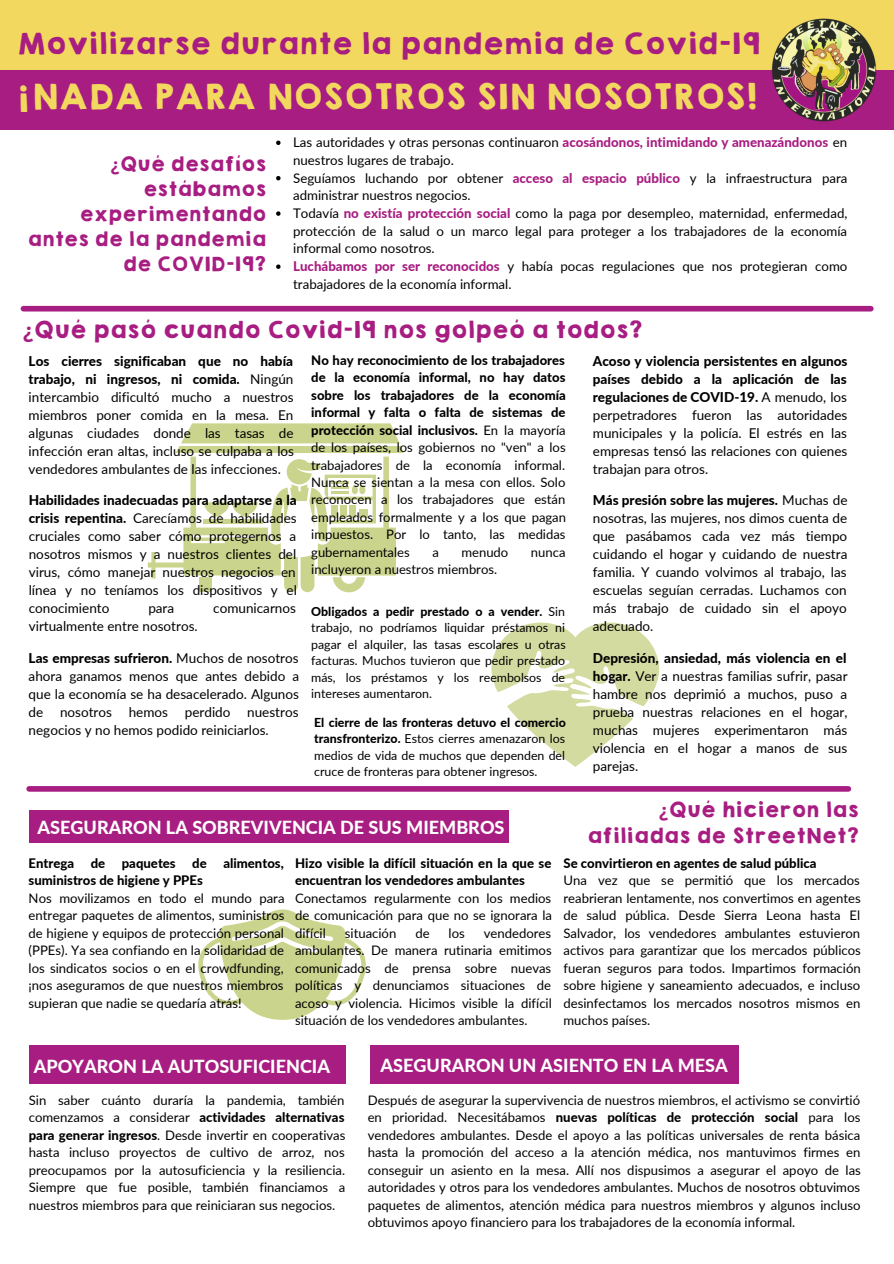
<style>
.page{position:relative;width:894px;height:1264px;background:#fff}
.page>*{position:absolute;margin:0;border:0;box-sizing:border-box;transform-origin:0 0}
.t1{font:31.5px "KGHAPPY Solid";color:#f3d85f}
.t2{font:26.55px "KGHAPPY Solid";color:#a81d81}
.t3{font:21px "KGHAPPY Solid";color:#a81d81}
.t4{font:18.75px/26.1px "KGHAPPY Solid";color:#a81d81;text-align:right}
.t5{font:800 18px "Lato";color:#fff}
.t6{font:17.85px/24.9px "KGHAPPY Solid";color:#a81d81;text-align:right}
.t7{font:13.5px/18px "Lato";color:#000;text-align:justify}
.t8{font:13.2px/17.7px "Lato";color:#000}
.t9{font:13.05px/17.5px "Lato";color:#000;text-align:justify}
.t10{font:800 13.05px/17.5px "Lato";color:#000}
.t11{font:12.3px/16.5px "Lato";color:#000;text-align:justify}
.s1{font-family:"Noto Sans";font-weight:700}
.s2{font-weight:800;color:#a81d81}
.s3{font-weight:800}
</style>
<div class="page">
<div style="left:0;top:0;width:893px;height:91px;background:#f3d85f"></div>
<div style="left:0;top:70px;width:893px;height:59px;background:#a81d81"></div>
<svg style="left:276px;top:141px;width:4px;height:4px"></svg>
<svg style="left:276px;top:176px;width:4px;height:4px"></svg>
<svg style="left:276px;top:211px;width:4px;height:5px"></svg>
<svg style="left:276px;top:264px;width:4px;height:5px"></svg>
<div style="left:23px;top:306px;width:847px;height:5px;background:#a81d81"></div>
<svg style="left:491px;top:622px;width:168px;height:145px"></svg>
<svg style="left:148px;top:423px;width:256px;height:169px"></svg>
<div style="left:29px;top:786px;width:819px;height:5px;background:#a81d81"></div>
<div style="left:29px;top:809px;width:479px;height:33px;background:#a81d81"></div>
<svg style="left:198px;top:909px;width:168px;height:110px"></svg>
<div style="left:29px;top:1045px;width:316px;height:39px;background:#a81d81"></div>
<div style="left:370px;top:1045px;width:368px;height:39px;background:#a81d81"></div>
<img style="left:771px;top:18px;width:105px;height:104px">
<p class="t2" style="left:16px;top:23px;width:745px">Movilizarse durante la pandemia de Covid-19</p>
<p class="t1" style="left:19px;top:72px;width:738px">¡NADA PARA NOSOTROS SIN NOSOTROS!</p>
<p class="t6" style="left:27px;top:152px;width:240px"><span class="s1">¿</span>Qué desafíos estábamos experimentando antes de la pandemia de COVID-19?</p>
<p class="t8" style="left:293px;top:133px;width:555px">Las autoridades y otras personas continuaron <span class="s2">acosándonos, intimidando y amenazándonos</span> en nuestros lugares de trabajo.</p>
<p class="t8" style="left:293px;top:169px;width:555px">Seguíamos luchando por obtener <span class="s2">acceso al espacio público</span> y la infraestructura para administrar nuestros negocios.</p>
<p class="t8" style="left:293px;top:204px;width:555px;text-align:justify">Todavía <span class="s2">no existía protección social</span> como la paga por desempleo, maternidad, enfermedad, protección de la salud o un marco legal para proteger a los trabajadores de la economía informal como nosotros.</p>
<p class="t8" style="left:293px;top:257px;width:555px"><span class="s2">Luchábamos por ser reconocidos</span> y había pocas regulaciones que nos protegieran como trabajadores de la economía informal.</p>
<p class="t3" style="left:23px;top:313px;width:620px"><span class="s1">¿</span>Qué pasó cuando Covid-19 nos golpeó a todos?</p>
<p class="t7" style="left:29px;top:352px;width:267px"><span class="s3">Los cierres significaban que no había trabajo, ni ingresos, ni comida.</span> Ningún intercambio dificultó mucho a nuestros miembros poner comida en la mesa. En algunas ciudades donde las tasas de infección eran altas, incluso se culpaba a los vendedores ambulantes de las infecciones.</p>
<p class="t7" style="left:29px;top:490px;width:269px"><span class="s3">Habilidades inadecuadas para adaptarse a la crisis repentina.</span> Carecíamos de habilidades cruciales como saber cómo protegernos a nosotros mismos y a nuestros clientes del virus, cómo manejar nuestros negocios en línea y no teníamos los dispositivos y el conocimiento</p>
<p class="t9" style="left:311px;top:351px;width:256px"><span class="s3">No hay reconocimiento de los trabajadores de la economía informal, no hay datos sobre los trabajadores de la economía informal y falta o falta de sistemas de protección social inclusivos.</span> En la mayoría de los países, los gobiernos no "ven" a los trabajadores de la economía informal.<br>Nunca se sientan a la mesa con ellos. Solo reconocen a los trabajadores que están empleados formalmente y a los que pagan impuestos. Por lo tanto, las medidas gubernamentales</p>
<p class="t7" style="left:592px;top:351px;width:256px"><span class="s3">Acoso y violencia persistentes en algunos países debido a la aplicación de las regulaciones de COVID-19.</span> A menudo, los perpetradores fueron las autoridades municipales y la policía. El estrés en las empresas tensó las relaciones con quienes trabajan para otros.</p>
<p class="t7" style="left:592px;top:490px;width:256px"><span class="s3">Más presión sobre las mujeres.</span> Muchas de nosotras, las mujeres, nos dimos cuenta de que pasábamos cada vez más tiempo cuidando el hogar y cuidando de nuestra familia. Y cuando volvimos al trabajo, las escuelas seguían cerradas. Luchamos con más trabajo de cuidado sin el apoyo adecuado.</p>
<p class="t9" style="left:432px;top:542px;width:8px">a</p>
<p class="t9" style="left:461px;top:542px;width:48px">menudo</p>
<p class="t9" style="left:530px;top:542px;width:36px">nunca</p>
<p class="t9" style="left:311px;top:560px;width:187px">incluyeron a nuestros miembros.</p>
<p class="t7" style="left:148px;top:599px;width:27px">para</p>
<p class="t7" style="left:213px;top:599px;width:84px">comunicarnos</p>
<p class="t7" style="left:29px;top:617px;width:170px">virtualmente entre nosotros.</p>
<p class="t11" style="left:311px;top:602px;width:256px"><span class="s3">Obligados a pedir prestado o a vender.</span> Sin trabajo, no podríamos liquidar préstamos ni pagar el alquiler, las tasas escolares u otras facturas. Muchos tuvieron que pedir prestado más, los préstamos y los reembolsos de intereses aumentaron.</p>
<p class="t7" style="left:29px;top:649px;width:272px"><span class="s3">Las empresas sufrieron.</span> Muchos de nosotros ahora ganamos menos que antes debido a que la economía se ha desacelerado. Algunos de nosotros hemos perdido nuestros negocios y no hemos podido reiniciarlos.</p>
<p class="t7" style="left:592px;top:649px;width:256px"><span class="s3">Depresión, ansiedad, más violencia en el hogar.</span> Ver a nuestras familias sufrir, pasar hambre nos deprimió a muchos, puso a prueba nuestras relaciones en el hogar, muchas mujeres experimentaron más violencia en el hogar a manos de sus parejas.</p>
<p class="t11" style="left:314px;top:713px;width:253px"><span class="s3">El cierre de las fronteras detuvo el comercio transfronterizo.</span> Estos cierres amenazaron los medios de vida de muchos que dependen del cruce de fronteras para obtener ingresos.</p>
<p class="t5" style="left:38px;top:816px;width:468px">ASEGURARON LA SOBREVIVENCIA DE SUS MIEMBROS</p>
<p class="t10" style="left:29px;top:853px;width:47px">Entrega</p>
<p class="t10" style="left:91px;top:853px;width:16px">de</p>
<p class="t10" style="left:122px;top:853px;width:55px">paquetes</p>
<p class="t10" style="left:192px;top:853px;width:16px">de</p>
<p class="t10" style="left:223px;top:853px;width:62px">alimentos,</p>
<p class="t10" style="left:29px;top:871px;width:176px">suministros de higiene y PPEs</p>
<p class="t9" style="left:29px;top:888px;width:257px">Nos movilizamos en todo el mundo para entregar paquetes de alimentos, suministros de higiene y equipos de protección personal (PPEs). Ya sea confiando en la solidaridad de los sindicatos socios o en el crowdfunding, ¡nos aseguramos de que nuestros miembros supieran que nadie se quedaría atrás!</p>
<p class="t10" style="left:295px;top:853px;width:258px">Hizo visible la difícil situación en la que se encuentran los vendedores ambulantes</p>
<p class="t9" style="left:295px;top:888px;width:258px">Conectamos regularmente con los medios de comunicación para que no se ignorara la difícil</p>
<p class="t9" style="left:295px;top:923px;width:258px;text-indent:188px">vendedores ambulantes. De manera rutinaria emitimos comunicados de prensa sobre nuevas políticas y denunciamos situaciones de acoso y violencia. Hicimos visible la difícil situación de los vendedores ambulantes.</p>
<p class="t9" style="left:345px;top:923px;width:53px">situación</p>
<p class="t9" style="left:415px;top:923px;width:16px">de</p>
<p class="t9" style="left:448px;top:923px;width:18px">los</p>
<p class="t4" style="left:586px;top:797px;width:273px"><span class="s1">¿</span>Qué hicieron las afiliadas de StreetNet?</p>
<p class="t10" style="left:563px;top:853px;width:254px">Se convirtieron en agentes de salud pública</p>
<p class="t9" style="left:563px;top:871px;width:299px">Una vez que se permitió que los mercados reabrieran lentamente, nos convertimos en agentes de salud pública. Desde Sierra Leona hasta El Salvador, los vendedores ambulantes estuvieron activos para garantizar que los mercados públicos fueran seguros para todos. Impartimos formación sobre higiene y saneamiento adecuados, e incluso desinfectamos los mercados nosotros mismos en muchos países.</p>
<p class="t5" style="left:34px;top:1055px;width:298px">APOYARON LA AUTOSUFICIENCIA</p>
<p class="t9" style="left:29px;top:1090px;width:318px">Sin saber cuánto duraría la pandemia, también comenzamos a considerar <span class="s3">actividades alternativas para generar ingresos</span>. Desde invertir en cooperativas hasta incluso proyectos de cultivo de arroz, nos preocupamos por la autosuficiencia y la resiliencia.<br>Siempre que fue posible, también financiamos a nuestros miembros para que reiniciaran sus negocios.</p>
<p class="t5" style="left:380px;top:1054px;width:348px">ASEGURARON UN ASIENTO EN LA MESA</p>
<p class="t9" style="left:367px;top:1090px;width:494px">Después de asegurar la supervivencia de nuestros miembros, el activismo se convirtió en prioridad. Necesitábamos <span class="s3">nuevas políticas de protección social</span> para los vendedores ambulantes. Desde el apoyo a las políticas universales de renta básica hasta la promoción del acceso a la atención médica, nos mantuvimos firmes en conseguir un asiento en la mesa. Allí nos dispusimos a asegurar el apoyo de las autoridades y otros para los vendedores ambulantes. Muchos de nosotros obtuvimos paquetes de alimentos, atención médica para nuestros miembros y algunos incluso obtuvimos apoyo financiero para los trabajadores de la economía informal.</p>
</div>
